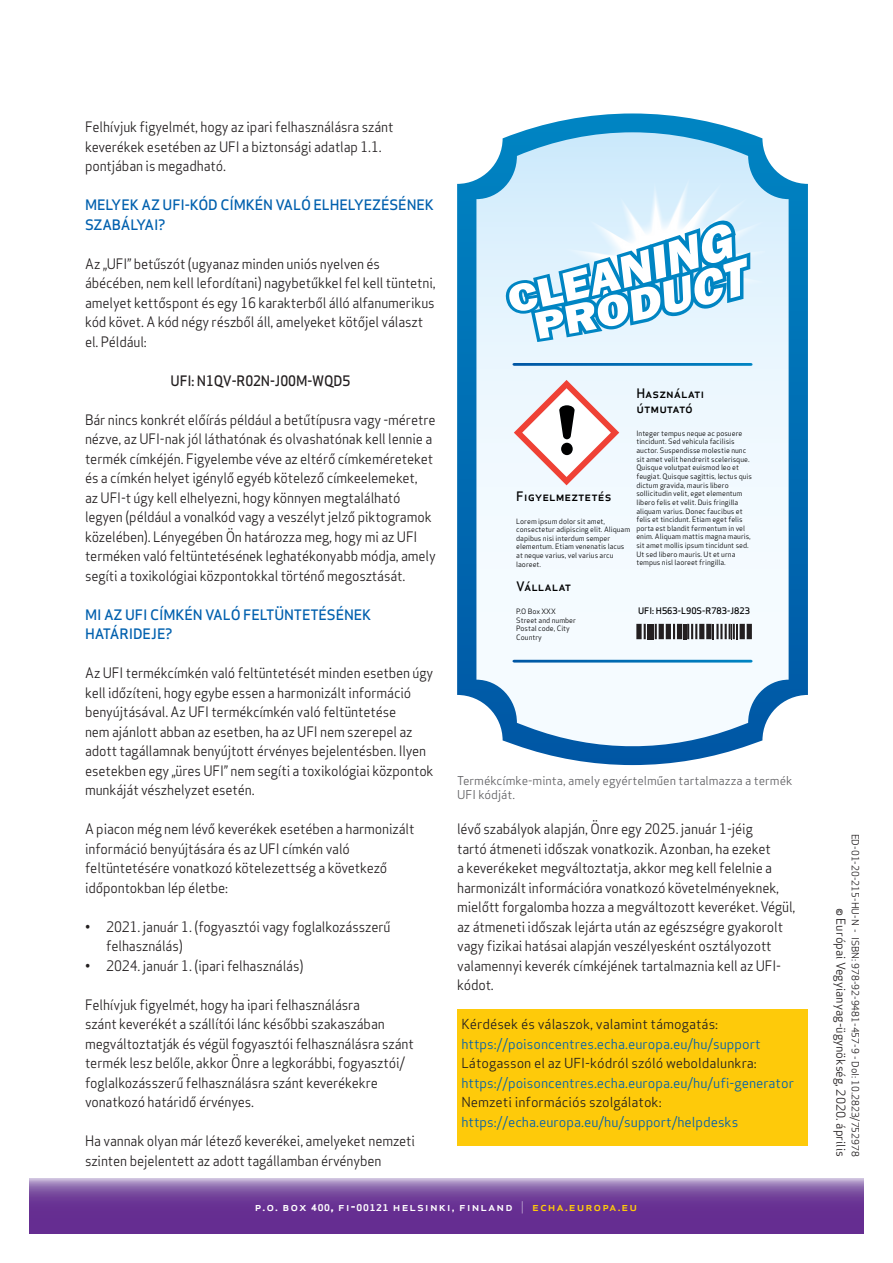
<style>
.page{position:relative;width:893px;height:1263px;background:#fff}
.page>*{position:absolute;margin:0;border:0;box-sizing:border-box;transform-origin:0 0}
.Bodytext{font:14.1px/19.5px "Apex Sans";letter-spacing:-.01em;color:#231f20;scale:.94 1}
.Headline_2_CAPS_blue{font:500 14.1px/19.5px "Apex Sans";letter-spacing:-.01em;color:#0160ae}
.Bodytext-2{font:500 14.1px "Apex Sans";letter-spacing:-.01em;color:#231f20;scale:.94 1}
.Bodytext-3{font:13.5px "Apex Sans";color:#231f20}
.Bodytext-4{font:13.5px "Apex Sans";color:#0160ae}
.Links{font:13.5px "Apex Sans";color:#0160ae}
.t1{font:500 12.75px/15.3px "Apex Sans";color:#000}
.Footnote{font:12px/14.4px "Apex Sans";color:#616164}
.t2{font:500 12px "Apex Sans";letter-spacing:.075em;color:#fff;scale:1.08 1}
.t3{font:12px "Apex Sans";color:#231f20}
.t4{font:9.75px "Apex Sans";color:#231f20}
.t5{font:500 8.85px "Apex Sans";color:#000}
.t6{font:7.2px/8.7px "Apex Sans";color:#000}
.s1{font-weight:700;font-size:9px}
.s2{font-weight:700}
.s3{font-weight:300}
.s4{color:#feca0a}
</style>
<div class="page">
<div style="left:457px;top:1010px;width:351px;height:136px;background:#feca0a"></div>
<svg style="left:457px;top:113px;width:351px;height:652px"></svg>
<svg style="left:476px;top:132px;width:313px;height:621px"></svg>
<svg style="left:514px;top:380px;width:105px;height:105px"></svg>
<div style="left:561px;top:443px;width:12px;height:12px;background:#000;border-radius:50%"></div>
<div style="left:740px;top:624px;width:5px;height:15px;background:#231f20"></div>
<svg style="left:746px;top:624px;width:6px;height:15px"></svg>
<hr style="left:716px;top:624px;width:3px;height:15px;background:#231f20">
<svg style="left:636px;top:624px;width:78px;height:15px"></svg>
<svg style="left:720px;top:624px;width:18px;height:15px"></svg>
<hr style="left:514px;top:363px;width:237px;height:3px;background:#fff">
<hr style="left:514px;top:660px;width:237px;height:2px;background:#fff">
<img style="left:552px;top:179px;width:213px;height:163px">
<svg style="left:505px;top:220px;width:245px;height:122px"></svg>
<svg style="left:30px;top:1178px;width:833px;height:56px;background:#76479d"></svg>
<p class="Bodytext" style="left:85px;top:116px;width:330px">Felhívjuk figyelmét, hogy az ipari felhasználásra szánt keverékek esetében az UFI a biztonsági adatlap 1.1. pontjában is megadható.</p>
<p class="Headline_2_CAPS_blue" style="left:85px;top:193px;width:350px">MELYEK AZ UFI-KÓD CÍMKÉN VALÓ ELHELYEZÉSÉNEK<br>SZABÁLYAI?</p>
<p class="Bodytext" style="left:85px;top:252px;width:375px">Az „UFI” betűszót (ugyanaz minden uniós nyelven és ábécében, nem kell lefordítani) nagybetűkkel fel kell tüntetni, amelyet kettőspont és egy 16 karakterből álló alfanumerikus kód követ. A kód négy részből áll, amelyeket kötőjel választ el. Például:</p>
<p class="Bodytext-2" style="left:171px;top:368px;width:193px">UFI: N1QV-R02N-J00M-WQD5</p>
<p class="Bodytext" style="left:85px;top:408px;width:375px">Bár nincs konkrét előírás például a betűtípusra vagy -méretre nézve, az UFI-nak jól láthatónak és olvashatónak kell lennie a termék címkéjén. Figyelembe véve az eltérő címkeméreteket és a címkén helyet igénylő egyéb kötelező címkeelemeket,<br>az UFI-t úgy kell elhelyezni, hogy könnyen megtalálható legyen (például a vonalkód vagy a veszélyt jelző piktogramok közelében). Lényegében Ön határozza meg, hogy mi az UFI terméken való feltüntetésének leghatékonyabb módja, amely segíti a toxikológiai központokkal történő megosztását.</p>
<p class="Headline_2_CAPS_blue" style="left:85px;top:603px;width:288px">MI AZ UFI CÍMKÉN VALÓ FELTÜNTETÉSÉNEK<br>HATÁRIDEJE?</p>
<p class="Bodytext" style="left:85px;top:662px;width:372px">Az UFI termékcímkén való feltüntetését minden esetben úgy kell időzíteni, hogy egybe essen a harmonizált információ benyújtásával. Az UFI termékcímkén való feltüntetése<br>nem ajánlott abban az esetben, ha az UFI nem szerepel az adott tagállamnak benyújtott érvényes bejelentésben. Ilyen esetekben egy „üres UFI” nem segíti a toxikológiai központok munkáját vészhelyzet esetén.</p>
<p class="Bodytext" style="left:85px;top:818px;width:352px">A piacon még nem lévő keverékek esetében a harmonizált információ benyújtására és az UFI címkén való feltüntetésére vonatkozó kötelezettség a következő időpontokban lép életbe:</p>
<p class="Bodytext" style="left:106px;top:915px;width:304px;text-indent:-21px">• 2021. január 1. (fogyasztói vagy foglalkozásszerű felhasználás)</p>
<p class="Bodytext" style="left:85px;top:954px;width:234px">• 2024. január 1. (ipari felhasználás)</p>
<p class="Bodytext" style="left:85px;top:993px;width:351px">Felhívjuk figyelmét, hogy ha ipari felhasználásra<br>szánt keverékét a szállítói lánc későbbi szakaszában megváltoztatják és végül fogyasztói felhasználásra szánt termék lesz belőle, akkor Önre a legkorábbi, fogyasztói/ foglalkozásszerű felhasználásra szánt keverékekre vonatkozó határidő érvényes.</p>
<p class="Bodytext" style="left:85px;top:1130px;width:353px">Ha vannak olyan már létező keverékei, amelyeket nemzeti szinten bejelentett az adott tagállamban érvényben</p>
<p class="t1" style="left:636px;top:384px;width:70px">Használati útmutató</p>
<p class="t6" style="left:636px;top:428px;width:117px">Integer tempus neque ac posuere tincidunt. Sed vehicula facilisis auctor. Suspendisse molestie nunc sit amet velit hendrerit scelerisque.<br>Quisque volutpat euismod leo et feugiat. Quisque sagittis, lectus quis dictum gravida, mauris libero sollicitudin velit, eget elementum libero felis et velit. Duis fringilla aliquam varius. Donec faucibus et felis et tincidunt. Etiam eget felis porta est blandit fermentum in vel enim. Aliquam mattis magna mauris, sit amet mollis ipsum tincidunt sed.<br>Ut sed libero mauris. Ut et urna tempus nisl laoreet fringilla.</p>
<p class="t5" style="left:638px;top:603px;width:113px">UFI: H563-L90S-R783-J823</p>
<p class="t1" style="left:516px;top:487px;width:97px">Figyelmeztetés</p>
<p class="t6" style="left:516px;top:516px;width:115px">Lorem ipsum dolor sit amet, consectetur adipiscing elit. Aliquam dapibus nisi interdum semper elementum. Etiam venenatis lacus at neque varius, vel varius arcu laoreet.</p>
<p class="t1" style="left:516px;top:577px;width:57px">Vállalat</p>
<p class="t6" style="left:516px;top:606px;width:61px">P.O Box XXX<br>Street and number<br>Postal code, City<br>Country</p>
<p class="Footnote" style="left:457px;top:772px;width:337px">Termékcímke-minta, amely egyértelműen tartalmazza a termék<br>UFI kódját.</p>
<p class="Bodytext" style="left:457px;top:818px;width:361px">lévő szabályok alapján, Önre egy 2025. január 1-jéig<br>tartó átmeneti időszak vonatkozik. Azonban, ha ezeket<br>a keverékeket megváltoztatja, akkor meg kell felelnie a harmonizált információra vonatkozó követelményeknek, mielőtt forgalomba hozza a megváltozott keveréket. Végül, az átmeneti időszak lejárta után az egészségre gyakorolt vagy fizikai hatásai alapján veszélyesként osztályozott valamennyi keverék címkéjének tartalmaznia kell az UFI&shy;kódot.</p>
<p class="Bodytext-3" style="left:461px;top:1013px;width:258px">Kérdések és válaszok, valamint támogatás:</p>
<p class="Bodytext-4" style="left:461px;top:1033px;width:301px">https://poisoncentres.echa.europa.eu/hu/support</p>
<p class="Bodytext-3" style="left:461px;top:1052px;width:297px">Látogasson el az UFI-kódról szóló weboldalunkra:</p>
<p class="Links" style="left:461px;top:1072px;width:334px">https://poisoncentres.echa.europa.eu/hu/ufi-generator</p>
<p class="Bodytext-3" style="left:461px;top:1091px;width:202px">Nemzeti információs szolgálatok:</p>
<p class="Bodytext-4" style="left:461px;top:1111px;width:278px">https://echa.europa.eu/hu/support/helpdesks</p>
<p class="t2" style="left:255px;top:1196px;width:355px">p.o. box <span class="s1">400</span><span class="s2">,</span> fi<span class="s2">-</span><span class="s1">00121</span> helsinki, finland <span class="s3">|</span> <span class="s4">echa.europa.eu</span></p>
<p class="t4" style="left:863px;top:834px;width:325px;rotate:90deg">ED-01-20-215-HU-N - ISBN: 978-92-9481-457-9 - DoI: 10.2823/752978</p>
<p class="t3" style="left:851px;top:908px;width:250px;rotate:90deg">© Európai Vegyianyag-ügynökség, 2020. április</p>
</div>
